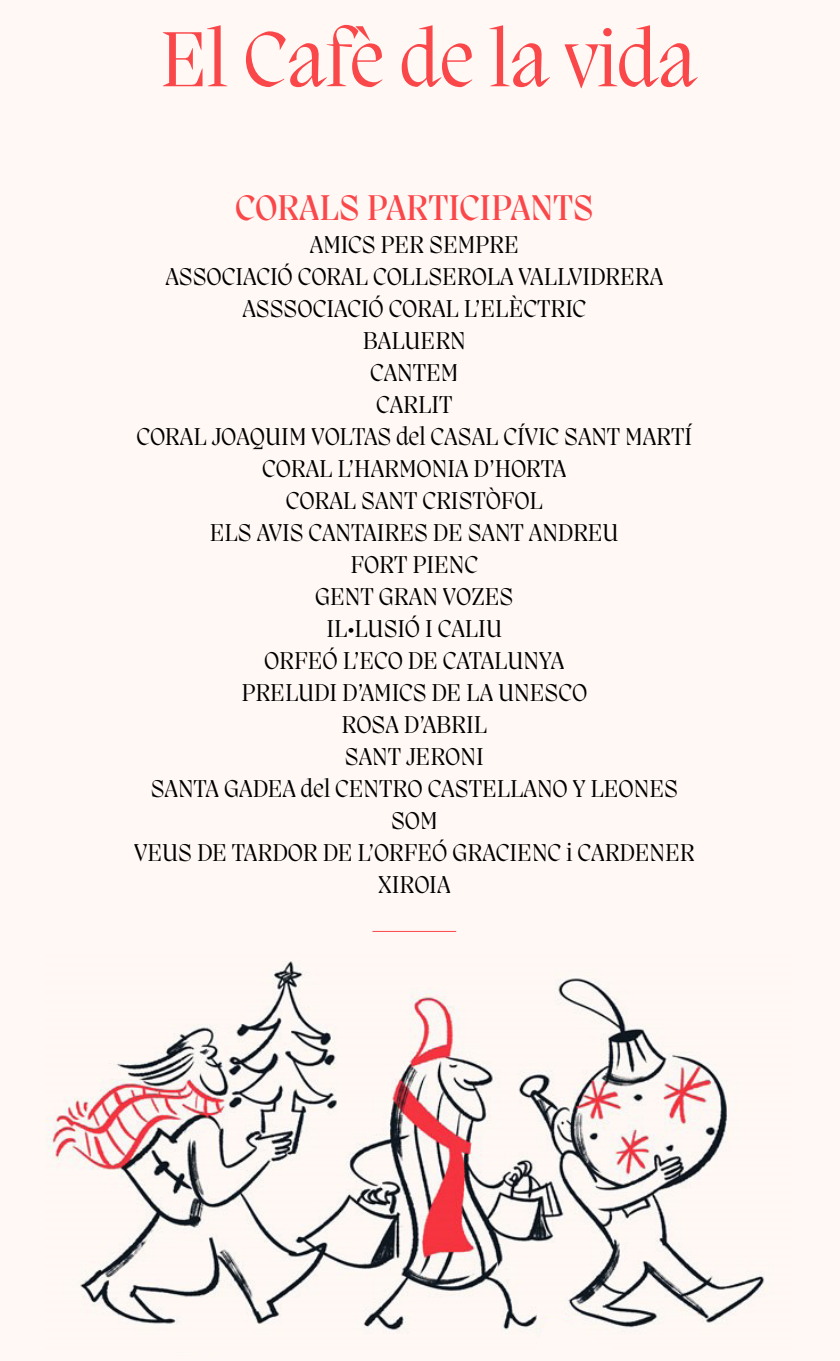
<style>
.page{position:relative;width:840px;height:1361px;background:#fff}
.page>*{position:absolute;margin:0;border:0;box-sizing:border-box;transform-origin:0 0}
.t1{font:80px "PP Migra";color:#fa474a}
.t2{font:500 36px "PP Migra";color:#fa474a}
.t3{font:25px/32px "PP Migra";color:#000;text-align:center}
</style>
<div class="page">
<div style="left:0;top:0;width:839px;height:1361px;background:#fff8f5"></div>
<img style="left:46px;top:961px;width:719px;height:375px">
<hr style="left:372px;top:931px;width:84px;height:1px;background:#fa474a">
<h1 class="t1" style="left:160px;top:8px;width:537px">El Cafè de la vida</h1>
<h2 class="t2" style="left:235px;top:185px;width:359px">CORALS PARTICIPANTS</h2>
<p class="t3" style="left:134px;top:228px;width:561px">AMICS PER SEMPRE<br>ASSOCIACIÓ CORAL COLLSEROLA VALLVIDRERA<br>ASSSOCIACIÓ CORAL L’ELÈCTRIC<br>BALUERN<br>CANTEM<br>CARLIT<br>CORAL JOAQUIM VOLTAS del CASAL CÍVIC SANT MARTÍ<br>CORAL L’HARMONIA D’HORTA<br>CORAL SANT CRISTÒFOL<br>ELS AVIS CANTAIRES DE SANT ANDREU<br>FORT PIENC<br>GENT GRAN VOZES<br>IL•LUSIÓ I CALIU<br>ORFEÓ L’ECO DE CATALUNYA<br>PRELUDI D’AMICS DE LA UNESCO<br>ROSA D’ABRIL<br>SANT JERONI<br>SANTA GADEA del CENTRO CASTELLANO Y LEONES<br>SOM<br>VEUS DE TARDOR DE L’ORFEÓ GRACIENC i CARDENER<br>XIROIA</p>
</div>
